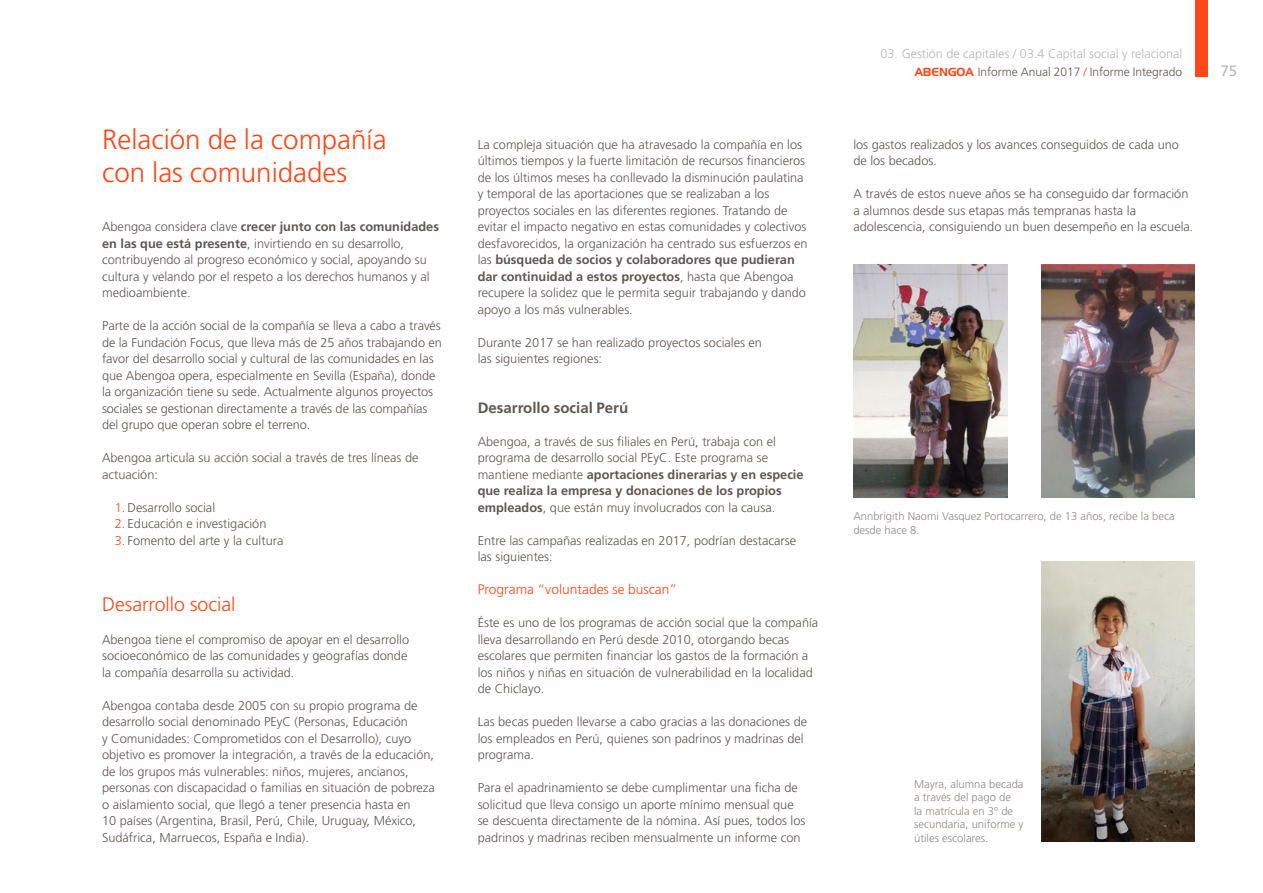
<style>
.page{position:relative;width:1263px;height:893px;background:#fff}
.page>*{position:absolute;margin:0;border:0;box-sizing:border-box;transform-origin:0 0}
.t1{font:300 27.75px/33px "Frutiger LT Std";color:#fe4819}
.t2{font:300 19.5px "Frutiger LT Std";color:#fe4819}
.t3{font:700 15px "Frutiger LT Std";color:#5f574f}
.t4{font:15px "Frutiger LT Std";color:#b5b7b4}
.t5{font:300 13.8px "Frutiger LT Std";color:#fe4819}
.t6{font:300 12.75px/16.5px "Frutiger LT Std";color:#5f574f}
.t7{font:300 12.6px "Frutiger LT Std";color:#b5b7b4}
.t8{font:300 12px "Frutiger LT Std";color:#5f574f}
.t9{font:300 11.25px/13.5px "Frutiger LT Std";color:#8f8984}
.s1{font-weight:700}
.s2{color:#fe4819}
.s3{font-family:"Handel Gothic BT";font-weight:400;font-size:11.4px;color:#fe4819}
</style>
<div class="page">
<img style="left:853px;top:264px;width:154px;height:233px">
<img style="left:1041px;top:561px;width:154px;height:281px">
<img style="left:1041px;top:264px;width:154px;height:233px">
<div style="left:1195px;top:0;width:13px;height:77px;background:#fe4819"></div>
<h1 class="t1" style="left:102px;top:123px;width:286px">Relación de la compañía con las comunidades</h1>
<p class="t6" style="left:102px;top:219px;width:338px">Abengoa considera clave <span class="s1">crecer junto con las comunidades en las que está presente</span>, invirtiendo en su desarrollo, contribuyendo al progreso económico y social, apoyando su cultura y velando por el respeto a los derechos humanos y al medioambiente.</p>
<p class="t6" style="left:102px;top:318px;width:341px">Parte de la acción social de la compañía se lleva a cabo a través de la Fundación Focus, que lleva más de 25 años trabajando en favor del desarrollo social y cultural de las comunidades en las que Abengoa opera, especialmente en Sevilla (España), donde la organización tiene su sede. Actualmente algunos proyectos sociales se gestionan directamente a través de las compañías del grupo que operan sobre el terreno.</p>
<p class="t6" style="left:102px;top:450px;width:318px">Abengoa articula su acción social a través de tres líneas de actuación:</p>
<p class="t6" style="left:115px;top:499px;width:102px"><span class="s2">1.</span> Desarrollo social</p>
<p class="t6" style="left:115px;top:516px;width:153px"><span class="s2">2.</span> Educación e investigación</p>
<p class="t6" style="left:115px;top:532px;width:170px"><span class="s2">3.</span> Fomento del arte y la cultura</p>
<h2 class="t2" style="left:102px;top:593px;width:135px">Desarrollo social</h2>
<p class="t6" style="left:102px;top:631px;width:309px">Abengoa tiene el compromiso de apoyar en el desarrollo socioeconómico de las comunidades y geografías donde la compañía desarrolla su actividad.</p>
<p class="t6" style="left:102px;top:697px;width:334px">Abengoa contaba desde 2005 con su propio programa de desarrollo social denominado PEyC (Personas, Educación<br>y Comunidades: Comprometidos con el Desarrollo), cuyo objetivo es promover la integración, a través de la educación, de los grupos más vulnerables: niños, mujeres, ancianos, personas con discapacidad o familias en situación de pobreza o aislamiento social, que llegó a tener presencia hasta en<br>10 países (Argentina, Brasil, Perú, Chile, Uruguay, México, Sudáfrica, Marruecos, España e India).</p>
<p class="t6" style="left:478px;top:136px;width:331px">La compleja situación que ha atravesado la compañía en los últimos tiempos y la fuerte limitación de recursos financieros de los últimos meses ha conllevado la disminución paulatina y temporal de las aportaciones que se realizaban a los proyectos sociales en las diferentes regiones. Tratando de evitar el impacto negativo en estas comunidades y colectivos desfavorecidos, la organización ha centrado sus esfuerzos en las <span class="s1">búsqueda de socios y colaboradores que pudieran dar continuidad a estos proyectos</span>, hasta que Abengoa recupere la solidez que le permita seguir trabajando y dando apoyo a los más vulnerables.</p>
<p class="t6" style="left:478px;top:334px;width:286px">Durante 2017 se han realizado proyectos sociales en las siguientes regiones:</p>
<p class="t3" style="left:478px;top:399px;width:152px">Desarrollo social Perú</p>
<p class="t6" style="left:478px;top:433px;width:327px">Abengoa, a través de sus filiales en Perú, trabaja con el programa de desarrollo social PEyC. Este programa se mantiene mediante <span class="s1">aportaciones dinerarias y en especie que realiza la empresa y donaciones de los propios empleados</span>, que están muy involucrados con la causa.</p>
<p class="t6" style="left:478px;top:532px;width:320px">Entre las campañas realizadas en 2017, podrían destacarse las siguientes:</p>
<p class="t5" style="left:478px;top:582px;width:201px">Programa “voluntades se buscan”</p>
<p class="t6" style="left:478px;top:615px;width:342px">Éste es uno de los programas de acción social que la compañía lleva desarrollando en Perú desde 2010, otorgando becas escolares que permiten financiar los gastos de la formación a los niños y niñas en situación de vulnerabilidad en la localidad de Chiclayo.</p>
<p class="t6" style="left:478px;top:714px;width:331px">Las becas pueden llevarse a cabo gracias a las donaciones de los empleados en Perú, quienes son padrinos y madrinas del programa.</p>
<p class="t6" style="left:478px;top:780px;width:329px">Para el apadrinamiento se debe cumplimentar una ficha de solicitud que lleva consigo un aporte mínimo mensual que se descuenta directamente de la nómina. Así pues, todos los padrinos y madrinas reciben mensualmente un informe con</p>
<p class="t7" style="left:881px;top:46px;width:303px">03. Gestión de capitales / 03.4 Capital social y relacional</p>
<p class="t8" style="left:915px;top:65px;width:269px"><span class="s3">ABENGOA</span> Informe Anual 2017 <span class="s2">/</span> Informe Integrado</p>
<p class="t4" style="left:1220px;top:62px;width:18px">75</p>
<p class="t6" style="left:853px;top:136px;width:327px">los gastos realizados y los avances conseguidos de cada uno de los becados.</p>
<p class="t6" style="left:853px;top:186px;width:342px">A través de estos nueve años se ha conseguido dar formación a alumnos desde sus etapas más tempranas hasta la adolescencia, consiguiendo un buen desempeño en la escuela.</p>
<p class="t9" style="left:853px;top:510px;width:323px">Annbrigith Naomi Vasquez Portocarrero, de 13 años, recibe la beca desde hace 8.</p>
<p class="t9" style="left:914px;top:777px;width:111px">Mayra, alumna becada a través del pago de<br>la matrícula en 3º de secundaria, uniforme y útiles escolares.</p>
</div>
